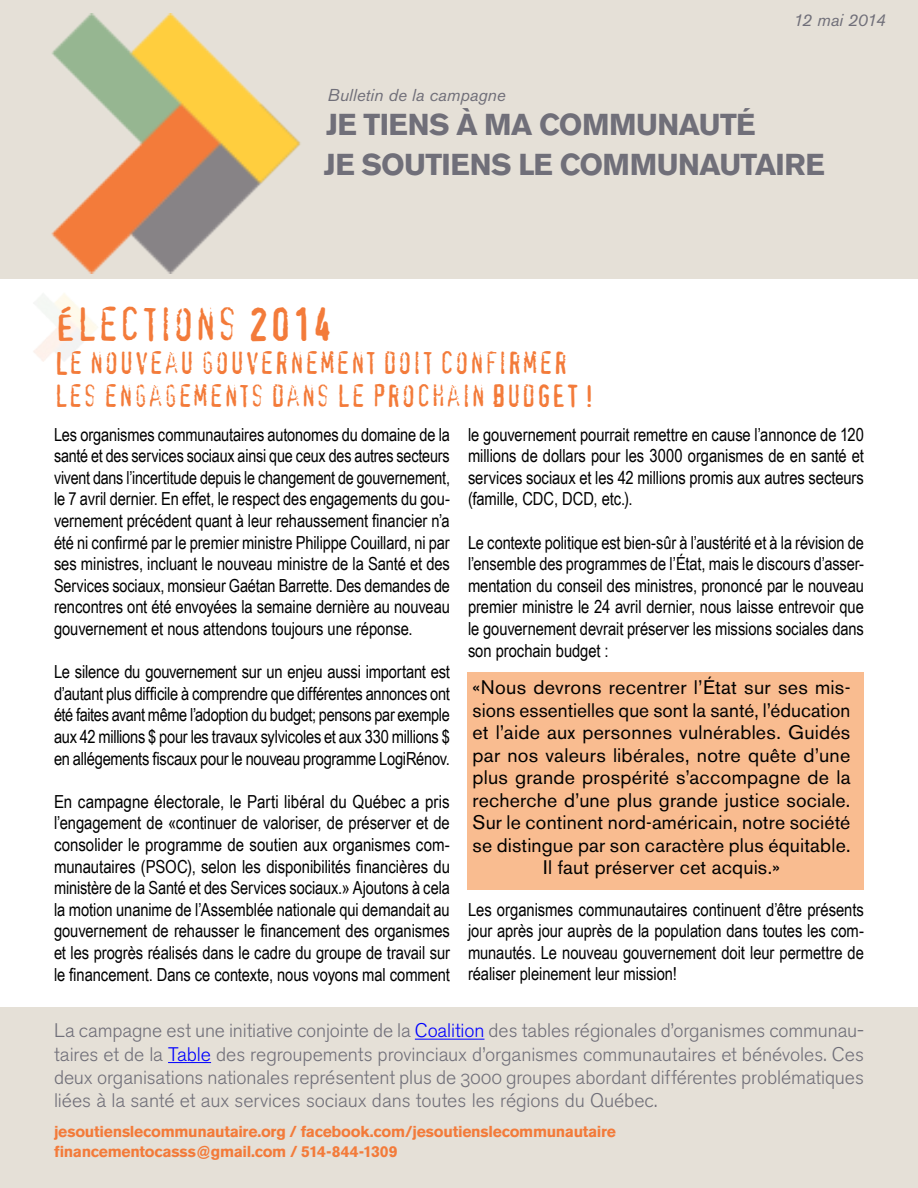
<style>
.page{position:relative;width:918px;height:1188px;background:#fff}
.page>*{position:absolute;margin:0;border:0;box-sizing:border-box;transform-origin:0 0}
.t1{font:45px "Confidential";letter-spacing:-.01em;color:#f37b3a}
.t2{font:30px/33px "Confidential";color:#f37b3a}
.t3{font:700 30px/39.8px "Akzidenz Grotesk BE";letter-spacing:-.02em;color:#706f79}
.t4{font:19.5px/22.5px "Akzidenz Grotesk BE";letter-spacing:.01em;color:#000;text-align:center}
.t5{font:19.5px/23.4px "Akzidenz Grotesk BE Light Os F";letter-spacing:-.005em;color:#706f79;text-align:justify}
.t6{font:18px/21.6px "Arial Narrow";letter-spacing:-.005em;color:#000;text-align:justify}
.t7{font:italic 17.1px "Akzidenz Grotesk BE";color:#706f79}
.t8{font:italic 17.1px "Akzidenz Grotesk BE";letter-spacing:-.025em;color:#706f79}
.t9{font:700 15.75px/19.5px "Akzidenz Grotesk BE";letter-spacing:-.02em;color:#f37b3a}
.s1{color:#00f}
</style>
<div class="page">
<div style="left:0;top:1008px;width:918px;height:180px;background:#e5e0d7"></div>
<hr style="left:415px;top:1039px;width:69px;height:1px;background:#00f">
<hr style="left:168px;top:1062px;width:43px;height:1px;background:#00f">
<div style="left:467px;top:672px;width:397px;height:218px;background:#f9bc90"></div>
<div style="left:0;top:0;width:918px;height:279px;background:#e5e0d7"></div>
<img style="left:51px;top:14px;width:250px;height:259px">
<p class="t7" style="left:328px;top:85px;width:180px">Bulletin de la campagne</p>
<p class="t8" style="left:794px;top:10px;width:94px">12 mai 2014</p>
<h2 class="t3" style="left:324px;top:105px;width:502px">JE TIENS À MA COMMUNAUTÉ<br>JE SOUTIENS LE COMMUNAUTAIRE</h2>
<h1 class="t1" style="left:54px;top:305px;width:281px">ÉLECTIONS 2014</h1>
<h2 class="t2" style="left:54px;top:347px;width:542px">LE NOUVEAU GOUVERNEMENT DOIT CONFIRMER<br>LES ENGAGEMENTS DANS LE PROCHAIN BUDGET !</h2>
<p class="t6" style="left:54px;top:423px;width:398px">Les organismes communautaires autonomes du domaine de la santé et des services sociaux ainsi que ceux des autres secteurs vivent dans l’incertitude depuis le changement de gouvernement, le 7 avril dernier. En effet, le respect des engagements du gou&shy;vernement précédent quant à leur rehaussement financier n’a été ni confirmé par le premier ministre Philippe Couillard, ni par ses ministres, incluant le nouveau ministre de la Santé et des Services sociaux, monsieur Gaétan Barrette. Des demandes de rencontres ont été envoyées la semaine dernière au nouveau gouvernement et nous attendons toujours une réponse.</p>
<p class="t6" style="left:54px;top:660px;width:398px">Le silence du gouvernement sur un enjeu aussi important est d’autant plus difficile à comprendre que différentes annonces ont été faites avant même l’adoption du budget; pensons par exemple aux 42 millions $ pour les travaux sylvicoles et aux 330 millions $ en allégements fiscaux pour le nouveau programme LogiRénov.</p>
<p class="t6" style="left:54px;top:790px;width:398px">En campagne électorale, le Parti libéral du Québec a pris l’engagement de «continuer de valoriser, de préserver et de consolider le programme de soutien aux organismes com&shy;munautaires (PSOC), selon les disponibilités financières du ministère de la Santé et des Services sociaux.» Ajoutons à cela la motion unanime de l’Assemblée nationale qui demandait au gouvernement de rehausser le financement des organismes et les progrès réalisés dans le cadre du groupe de travail sur le financement. Dans ce contexte, nous voyons mal comment</p>
<p class="t6" style="left:468px;top:423px;width:398px">le gouvernement pourrait remettre en cause l’annonce de 120 millions de dollars pour les 3000 organismes de en santé et services sociaux et les 42 millions promis aux autres secteurs (famille, CDC, DCD, etc.).</p>
<p class="t6" style="left:468px;top:531px;width:397px">Le contexte politique est bien-sûr à l’austérité et à la révision de l’ensemble des programmes de l’État, mais le discours d’asser&shy;mentation du conseil des ministres, prononcé par le nouveau premier ministre le 24 avril dernier, nous laisse entrevoir que le gouvernement devrait préserver les missions sociales dans son prochain budget :</p>
<p class="t4" style="left:472px;top:676px;width:380px">«Nous devrons recentrer l’État sur ses mis&shy;sions essentielles que sont la santé, l’éducation et l’aide aux personnes vulnérables. Guidés par nos valeurs libérales, notre quête d’une plus grande prospérité s’accompagne de la recherche d’une plus grande justice sociale.<br>Sur le continent nord-américain, notre société se distingue par son caractère plus équitable.<br>Il faut préserver cet acquis.»</p>
<p class="t6" style="left:468px;top:898px;width:397px">Les organismes communautaires continuent d’être présents jour après jour auprès de la population dans toutes les com&shy;munautés. Le nouveau gouvernement doit leur permettre de réaliser pleinement leur mission!</p>
<p class="t5" style="left:54px;top:1019px;width:812px">La campagne est une initiative conjointe de la <span class="s1">Coalition</span> des tables régionales d’organismes communau&shy;taires et de la <span class="s1">Table</span> des regroupements provinciaux d’organismes communautaires et bénévoles. Ces deux organisations nationales représentent plus de 3000 groupes abordant différentes problématiques liées à la santé et aux services sociaux dans toutes les régions du Québec.</p>
<p class="t9" style="left:54px;top:1122px;width:564px">jesoutienslecommunautaire.org / facebook.com/jesoutienslecommunautaire financementocasss@gmail.com / 514-844-1309</p>
</div>
